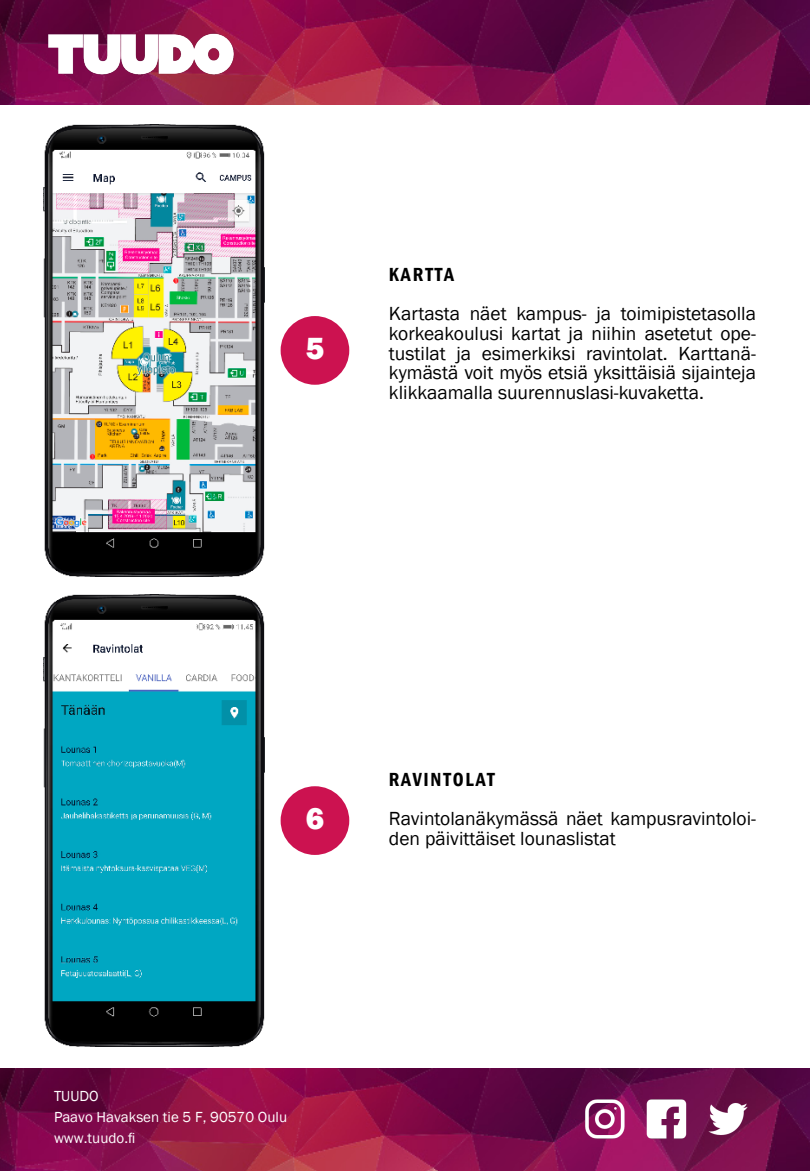
<style>
.page{position:relative;width:810px;height:1171px;background:#fff}
.page>*{position:absolute;margin:0;border:0;box-sizing:border-box;transform-origin:0 0}
.t1{font:800 31.5px "Franklin Gothic";color:#fff}
.t2{font:19.5px/19.5px "Franklin Gothic";color:#000;text-align:justify}
.t3{font:600 condensed 19.5px "Franklin Gothic";letter-spacing:.09em;color:#000}
.t4{font:15px "Franklin Gothic";color:#fff}
</style>
<div class="page">
<svg style="left:0;top:1068px;width:810px;height:102px;background:#7f0e46"></svg>
<svg style="left:0;top:0;width:810px;height:104px;background:#7e0f48"></svg>
<img style="left:39px;top:19px;width:204px;height:70px">
<div style="left:281px;top:316px;width:68px;height:68px;background:#cc1250;border-radius:50%"></div>
<div style="left:281px;top:786px;width:68px;height:68px;background:#cc1250;border-radius:50%"></div>
<img style="left:575px;top:1089px;width:181px;height:58px">
<img style="left:44px;top:124px;width:220px;height:452px">
<img style="left:44px;top:594px;width:220px;height:452px">
<p class="t1" style="left:306px;top:327px;width:20px">5</p>
<p class="t3" style="left:389px;top:262px;width:67px">KARTTA</p>
<p class="t2" style="left:389px;top:304px;width:369px">Kartasta näet kampus- ja toimipistetasolla korkeakoulusi kartat ja niihin asetetut ope&shy;tustilat ja esimerkiksi ravintolat. Karttanä&shy;kymästä voit myös etsiä yksittäisiä sijainteja klikkaamalla suurennuslasi-kuvaketta.</p>
<p class="t1" style="left:306px;top:797px;width:20px">6</p>
<p class="t3" style="left:389px;top:766px;width:107px">RAVINTOLAT</p>
<p class="t2" style="left:389px;top:809px;width:369px">Ravintolanäkymässä näet kampusravintoloi&shy;den päivittäiset lounaslistat</p>
<p class="t4" style="left:54px;top:1086px;width:46px">TUUDO</p>
<p class="t4" style="left:54px;top:1107px;width:235px">Paavo Havaksen tie 5 F, 90570 Oulu</p>
<p class="t4" style="left:54px;top:1128px;width:83px">www.tuudo.fi</p>
</div>
